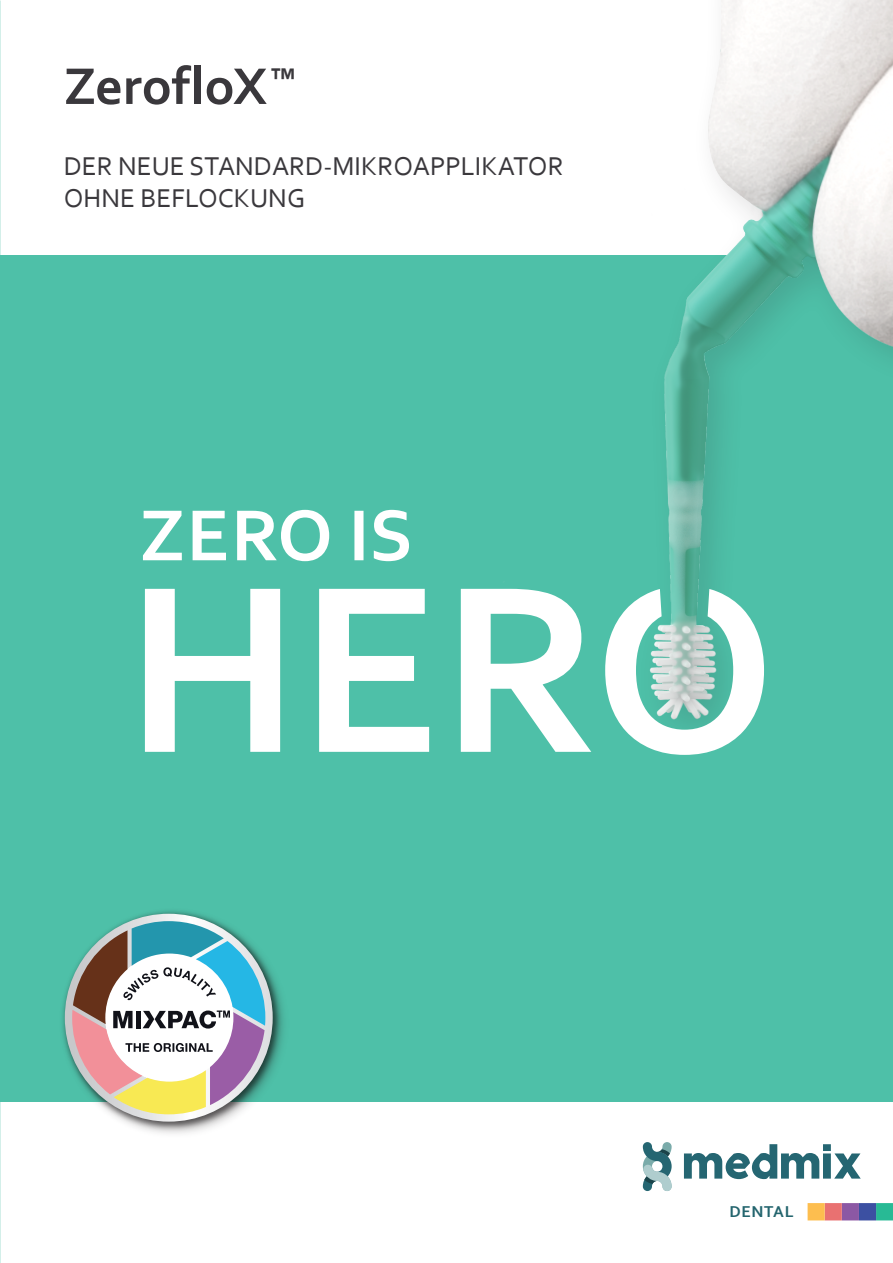
<style>
.page{position:relative;width:893px;height:1263px;background:#fff}
.page>*{position:absolute;margin:0;border:0;box-sizing:border-box;transform-origin:0 0}
.t1{font:700 54px "Corbel";color:#3a383c}
.t2{font:27px "Corbel";color:#3a383c}
.t3{font:700 16.5px "Corbel";letter-spacing:.04em;color:#24656e}
</style>
<div class="page">
<div style="left:0;top:255px;width:893px;height:846px;background:#4ec0a8"></div>
<img style="left:482px;top:0;width:411px;height:589px">
<div style="left:58px;top:907px;width:234px;height:234px;background:#231f20;opacity:.5"></div>
<img style="left:60px;top:908px;width:224px;height:224px">
<svg style="left:65px;top:914px;width:208px;height:207px;background:#dbdedf"></svg>
<svg style="left:72px;top:921px;width:193px;height:193px;background:#abb7b4"></svg>
<svg style="left:143px;top:510px;width:266px;height:51px"></svg>
<svg style="left:145px;top:589px;width:619px;height:166px"></svg>
<div style="left:876px;top:1203px;width:17px;height:17px;background:#28ba95"></div>
<div style="left:859px;top:1203px;width:17px;height:17px;background:#3c50a2"></div>
<div style="left:842px;top:1203px;width:17px;height:17px;background:#8c58a4"></div>
<div style="left:825px;top:1203px;width:17px;height:17px;background:#e97171"></div>
<div style="left:808px;top:1203px;width:17px;height:17px;background:#fdbe4f"></div>
<svg style="left:684px;top:1144px;width:177px;height:35px"></svg>
<svg style="left:643px;top:1142px;width:29px;height:49px"></svg>
<p class="t1" style="left:64px;top:53px;width:235px">ZerofloX<sup>™</sup></p>
<p class="t2" style="left:64px;top:149px;width:501px">DER NEUE STANDARD-MIKROAPPLIKATOR</p>
<p class="t2" style="left:64px;top:181px;width:243px">OHNE BEFLOCKUNG</p>
<p class="t3" style="left:729px;top:1201px;width:66px">DENTAL</p>
</div>
